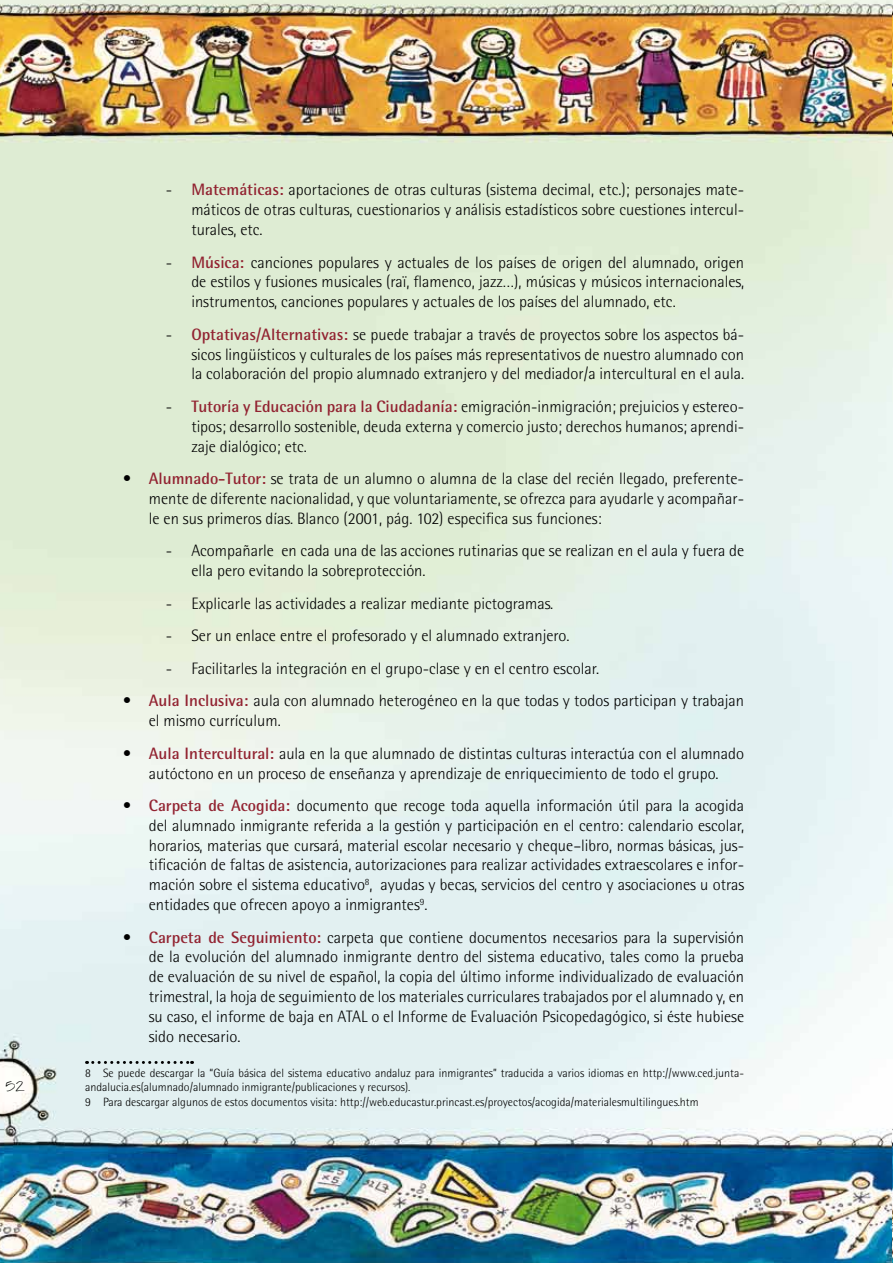
<style>
.page{position:relative;width:893px;height:1263px;background:#fff}
.page>*{position:absolute;margin:0;border:0;box-sizing:border-box;transform-origin:0 0}
.t1{font:300 16.5px/19.8px "Rotis Semi Sans";color:#000;text-align:justify}
.t2{font:15px "Kemie Px";color:#000}
.t3{font:300 12px/14.4px "Rotis Semi Sans";color:#000}
.s1{font-weight:700;color:#922331}
</style>
<div class="page">
<img style="left:0;top:0;width:893px;height:1263px">
<svg style="left:87px;top:1061px;width:106px;height:3px"></svg>
<p class="t2" style="left:6px;top:1077px;width:20px">52</p>
<p class="t1" style="left:191px;top:180px;width:554px;text-indent:-26px">- <span class="s1">Matemáticas:</span> aportaciones de otras culturas (sistema decimal, etc.); personajes mate&shy;máticos de otras culturas, cuestionarios y análisis estadísticos sobre cuestiones intercul&shy;turales, etc.</p>
<p class="t1" style="left:191px;top:252px;width:554px;text-indent:-26px">- <span class="s1">Música:</span> canciones populares y actuales de los países de origen del alumnado, origen de estilos y fusiones musicales (raï, flamenco, jazz…), músicas y músicos internacionales, instrumentos, canciones populares y actuales de los países del alumnado, etc.</p>
<p class="t1" style="left:191px;top:324px;width:554px;text-indent:-26px">- <span class="s1">Optativas/Alternativas:</span> se puede trabajar a través de proyectos sobre los aspectos bá&shy;sicos lingüísticos y culturales de los países más representativos de nuestro alumnado con la colaboración del propio alumnado extranjero y del mediador/a intercultural en el aula.</p>
<p class="t1" style="left:191px;top:396px;width:554px;text-indent:-26px">- <span class="s1">Tutoría y Educación para la Ciudadanía:</span> emigración-inmigración; prejuicios y estereo&shy;tipos; desarrollo sostenible, deuda externa y comercio justo; derechos humanos; aprendi&shy;zaje dialógico; etc.</p>
<p class="t1" style="left:149px;top:469px;width:597px;text-indent:-26px">• <span class="s1">Alumnado-Tutor:</span> se trata de un alumno o alumna de la clase del recién llegado, preferente&shy;mente de diferente nacionalidad, y que voluntariamente, se ofrezca para ayudarle y acompañar&shy;le en sus primeros días. Blanco (2001, pág. 102) especifica sus funciones:</p>
<p class="t1" style="left:191px;top:541px;width:554px;text-indent:-26px">- Acompañarle en cada una de las acciones rutinarias que se realizan en el aula y fuera de ella pero evitando la sobreprotección.</p>
<p class="t1" style="left:166px;top:593px;width:389px">- Explicarle las actividades a realizar mediante pictogramas.</p>
<p class="t1" style="left:166px;top:626px;width:405px">- Ser un enlace entre el profesorado y el alumnado extranjero.</p>
<p class="t1" style="left:166px;top:658px;width:435px">- Facilitarles la integración en el grupo-clase y en el centro escolar.</p>
<p class="t1" style="left:149px;top:691px;width:597px;text-indent:-26px">• <span class="s1">Aula Inclusiva:</span> aula con alumnado heterogéneo en la que todas y todos participan y trabajan el mismo currículum.</p>
<p class="t1" style="left:123px;top:743px;width:622px;text-align:center">• <span class="s1">Aula Intercultural:</span> aula en la que alumnado de distintas culturas interactúa con el alumnado autóctono en un proceso de enseñanza y aprendizaje de enriquecimiento de todo el grupo.</p>
<p class="t1" style="left:149px;top:795px;width:597px;text-indent:-26px">• <span class="s1">Carpeta de Acogida:</span> documento que recoge toda aquella información útil para la acogida del alumnado inmigrante referida a la gestión y participación en el centro: calendario escolar, horarios, materias que cursará, material escolar necesario y cheque–libro, normas básicas, jus&shy;tificación de faltas de asistencia, autorizaciones para realizar actividades extraescolares e infor&shy;mación sobre el sistema educativo<sup>8</sup>, ayudas y becas, servicios del centro y asociaciones u otras entidades que ofrecen apoyo a inmigrantes<sup>9</sup>.</p>
<p class="t1" style="left:149px;top:927px;width:597px;text-indent:-26px">• <span class="s1">Carpeta de Seguimiento:</span> carpeta que contiene documentos necesarios para la supervisión de la evolución del alumnado inmigrante dentro del sistema educativo, tales como la prueba de evaluación de su nivel de español, la copia del último informe individualizado de evaluación trimestral, la hoja de seguimiento de los materiales curriculares trabajados por el alumnado y, en su caso, el informe de baja en ATAL o el Informe de Evaluación Psicopedagógico, si éste hubiese sido necesario.</p>
<p class="t3" style="left:85px;top:1065px;width:660px">8 Se puede descargar la “Guía básica del sistema educativo andaluz para inmigrantes” traducida a varios idiomas en http://www.ced.junta&shy;andalucia.es(alumnado/alumnado inmigrante/publicaciones y recursos).<br>9 Para descargar algunos de estos documentos visita: http://web.educastur.princast.es/proyectos/acogida/materialesmultilingues.htm</p>
</div>
